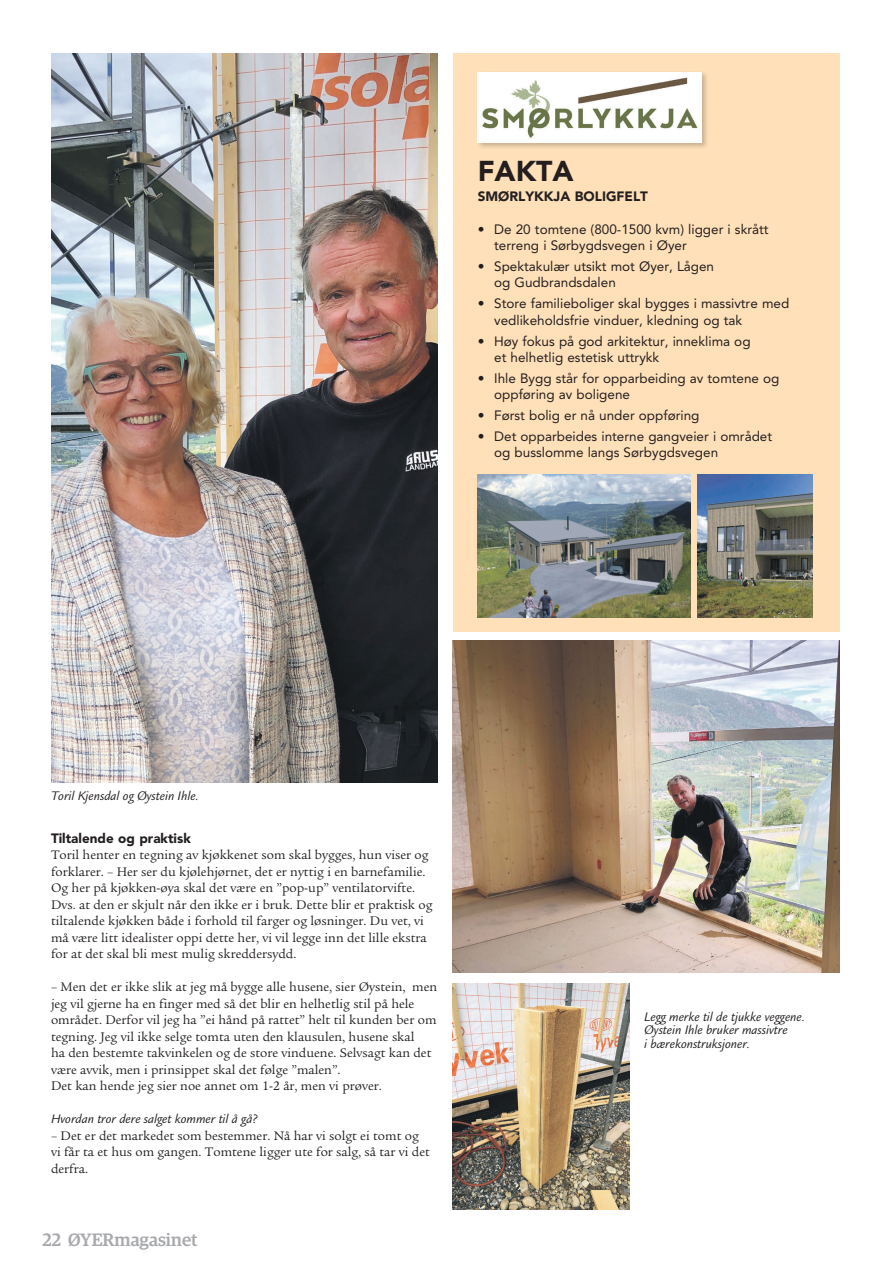
<style>
.page{position:relative;width:893px;height:1263px;background:#fff}
.page>*{position:absolute;margin:0;border:0;box-sizing:border-box;transform-origin:0 0}
.t1{font:900 28.5px "Avenir LT Std";color:#231f20}
.t2{font:500 18px "Guardian Egyp";color:#a8a9ad}
.t3{font:13.5px/16.5px "Legacy Serif Std";color:#231f20}
.t4{font:13.5px/16.5px "Avenir";color:#231f20}
.t5{font:italic 13.5px/13.5px "Legacy Sans";color:#231f20}
.t6{font:900 13.5px "Avenir LT Std";color:#231f20}
</style>
<div class="page">
<img style="left:453px;top:640px;width:387px;height:333px">
<img style="left:453px;top:983px;width:176px;height:227px">
<img style="left:51px;top:53px;width:387px;height:729px">
<div style="left:453px;top:53px;width:387px;height:578px;background:#ffe0b8"></div>
<img style="left:478px;top:475px;width:213px;height:142px">
<img style="left:697px;top:475px;width:115px;height:142px">
<div style="left:476px;top:71px;width:233px;height:78px;background:#231f20;opacity:.25"></div>
<img style="left:481px;top:75px;width:217px;height:64px">
<div style="left:478px;top:72px;width:223px;height:70px;border:2px solid #fff"></div>
<p class="t1" style="left:478px;top:154px;width:98px">FAKTA</p>
<p class="t6" style="left:478px;top:188px;width:172px">SMØRLYKKJA BOLIGFELT</p>
<p class="t4" style="left:478px;top:221px;width:293px">• De 20 tomtene (800-1500 kvm) ligger i skrått</p>
<p class="t4" style="left:494px;top:237px;width:194px">terreng i Sørbygdsvegen i Øyer</p>
<p class="t4" style="left:478px;top:258px;width:238px">• Spektakulær utsikt mot Øyer, Lågen</p>
<p class="t4" style="left:494px;top:275px;width:123px">og Gudbrandsdalen</p>
<p class="t4" style="left:494px;top:295px;width:297px;text-indent:-16px">• Store familieboliger skal bygges i massivtre med vedlikeholdsfrie vinduer, kledning og tak</p>
<p class="t4" style="left:478px;top:333px;width:274px">• Høy fokus på god arkitektur, inneklima og</p>
<p class="t4" style="left:494px;top:349px;width:167px">et helhetlig estetisk uttrykk</p>
<p class="t4" style="left:494px;top:370px;width:287px;text-indent:-16px">• Ihle Bygg står for opparbeiding av tomtene og oppføring av boligene</p>
<p class="t4" style="left:478px;top:407px;width:223px">• Først bolig er nå under oppføring</p>
<p class="t4" style="left:478px;top:428px;width:296px">• Det opparbeides interne gangveier i området</p>
<p class="t4" style="left:494px;top:444px;width:225px">og busslomme langs Sørbygdsvegen</p>
<p class="t5" style="left:51px;top:789px;width:150px">Toril Kjensdal og Øystein Ihle.</p>
<p class="t6" style="left:51px;top:830px;width:141px">Tiltalende og praktisk</p>
<p class="t3" style="left:51px;top:847px;width:383px">Toril henter en tegning av kjøkkenet som skal bygges, hun viser og forklarer. – Her ser du kjølehjørnet, det er nyttig i en barnefamilie.<br>Og her på kjøkken-øya skal det være en ”pop-up” ventilatorvifte.<br>Dvs. at den er skjult når den ikke er i bruk. Dette blir et praktisk og tiltalende kjøkken både i forhold til farger og løsninger. Du vet, vi må være litt idealister oppi dette her, vi vil legge inn det lille ekstra for at det skal bli mest mulig skreddersydd.</p>
<p class="t3" style="left:51px;top:979px;width:388px">– Men det er ikke slik at jeg må bygge alle husene, sier Øystein, men jeg vil gjerne ha en finger med så det blir en helhetlig stil på hele området. Derfor vil jeg ha ”ei hånd på rattet” helt til kunden ber om tegning. Jeg vil ikke selge tomta uten den klausulen, husene skal<br>ha den bestemte takvinkelen og de store vinduene. Selvsagt kan det være avvik, men i prinsippet skal det følge ”malen”.</p>
<p class="t3" style="left:51px;top:1078px;width:332px">Det kan hende jeg sier noe annet om 1-2 år, men vi prøver.</p>
<p class="t5" style="left:51px;top:1112px;width:208px">Hvordan tror dere salget kommer til å gå?</p>
<p class="t3" style="left:51px;top:1127px;width:380px">– Det er det markedet som bestemmer. Nå har vi solgt ei tomt og vi får ta et hus om gangen. Tomtene ligger ute for salg, så tar vi det derfra.</p>
<h2 class="t2" style="left:43px;top:1226px;width:157px">22 ØYERmagasinet</h2>
<p class="t5" style="left:644px;top:1010px;width:163px">Legg merke til de tjukke veggene.<br>Øystein Ihle bruker massivtre</p>
<p class="t5" style="left:644px;top:1037px;width:108px">i bærekonstruksjoner.</p>
</div>
